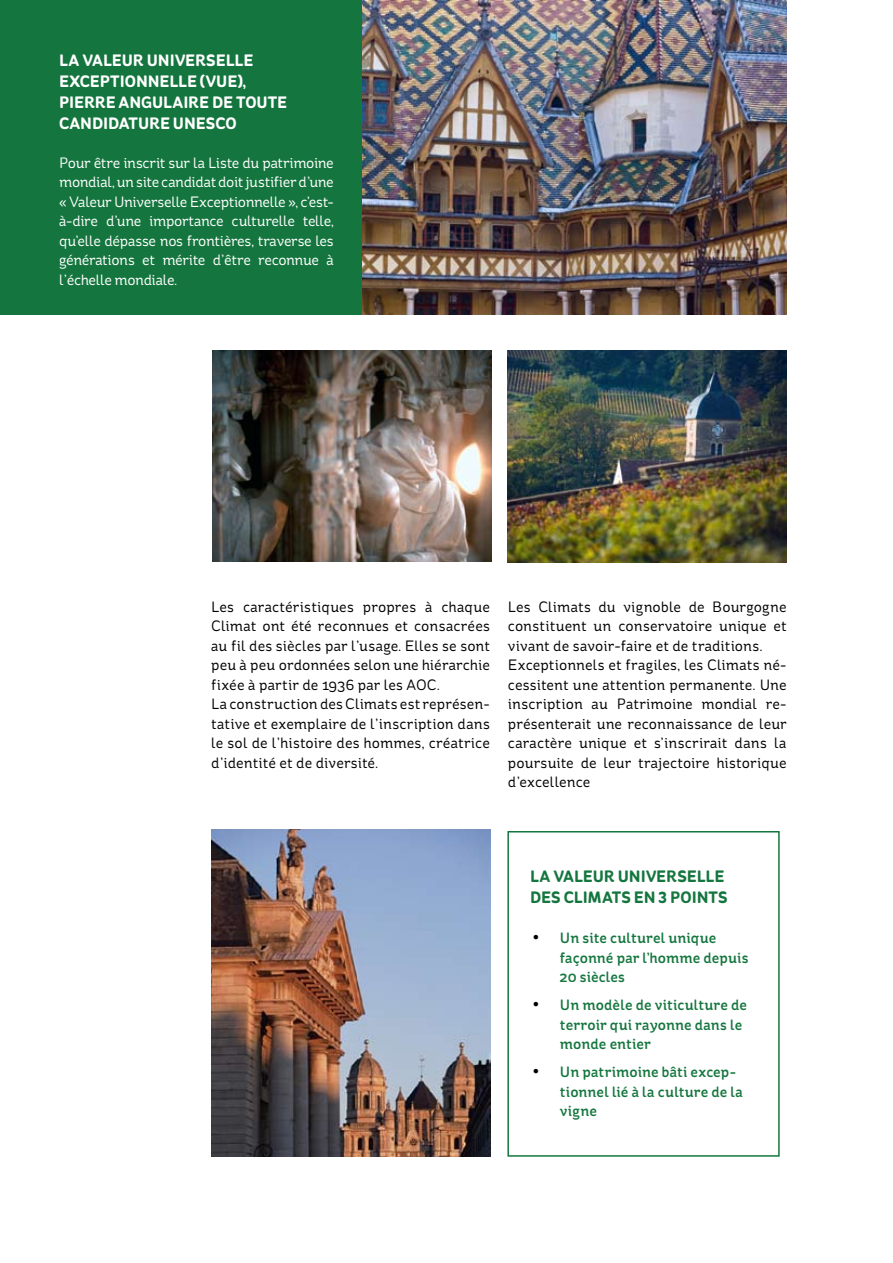
<style>
.page{position:relative;width:893px;height:1263px;background:#fff}
.page>*{position:absolute;margin:0;border:0;box-sizing:border-box;transform-origin:0 0}
.t1{font:700 16.5px/21px "St Ryde";letter-spacing:-.005em;color:#fff}
.t2{font:700 16.5px/21px "St Ryde";letter-spacing:-.005em;color:#14763e}
.t3{font:15px/19.5px "St Ryde";letter-spacing:.005em;color:#000}
.t4{font:15px/19.5px "St Ryde";letter-spacing:-.025em;color:#fff;text-align:justify}
.t5{font:500 15px/19.5px "St Ryde";letter-spacing:.005em;color:#14763e}
.s1{font-family:"Times New Roman";font-weight:400;font-size:18px;color:#000}
</style>
<div class="page">
<div style="left:0;top:0;width:363px;height:315px;background:#14763e"></div>
<img style="left:363px;top:0;width:424px;height:315px">
<img style="left:212px;top:351px;width:279px;height:210px">
<img style="left:507px;top:351px;width:280px;height:212px">
<div style="left:507px;top:831px;width:273px;height:326px;border:2px solid #14763e"></div>
<img style="left:211px;top:829px;width:279px;height:328px">
<p class="t1" style="left:59px;top:50px;width:196px">LA VALEUR UNIVERSELLE<br>EXCEPTIONNELLE (VUE</p>
<p class="t1" style="left:59px;top:71px;width:230px;text-indent:178px">),<br>PIERRE ANGULAIRE DE TOUTE<br>CANDIDATURE UNESCO</p>
<p class="t4" style="left:59px;top:153px;width:276px">Pour être inscrit sur la Liste du patrimoine mondial, un site candidat doit justifier d’une « Valeur Universelle Exceptionnelle », c’est&shy;à-dire d’une importance culturelle telle, qu’elle dépasse nos frontières, traverse les générations et mérite d’être reconnue à l’échelle mondiale.</p>
<p class="t3" style="left:211px;top:597px;width:280px">Les caractéristiques propres à chaque Climat ont été reconnues et consacrées au fil des siècles par l’usage. Elles se sont peu à peu ordonnées selon une hiérarchie fixée à partir de 1936 par les AOC.<br>La construction des Climats est représen&shy;tative et exemplaire de l’inscription dans le sol de l’histoire des hommes, créatrice d’identité et de diversité.</p>
<p class="t3" style="left:508px;top:597px;width:280px">Les Climats du vignoble de Bourgogne constituent un conservatoire unique et vivant de savoir-faire et de traditions.<br>Exceptionnels et fragiles, les Climats né&shy;cessitent une attention permanente. Une inscription au Patrimoine mondial re&shy;présenterait une reconnaissance de leur caractère unique et s’inscrirait dans la poursuite de leur trajectoire historique d’excellence</p>
<p class="t2" style="left:530px;top:866px;width:199px">LA VALEUR UNIVERSELLE<br>DES CLIMATS EN 3 POINTS</p>
<p class="t5" style="left:560px;top:928px;width:190px;text-indent:-27px"><span class="s1">•</span> Un site culturel unique façonné par l’homme depuis<br>20 siècles</p>
<p class="t5" style="left:560px;top:995px;width:188px;text-indent:-27px"><span class="s1">•</span> Un modèle de viticulture de terroir qui rayonne dans le monde entier</p>
<p class="t5" style="left:560px;top:1062px;width:184px;text-indent:-27px"><span class="s1">•</span> Un patrimoine bâti excep&shy;tionnel lié à la culture de la vigne</p>
</div>
